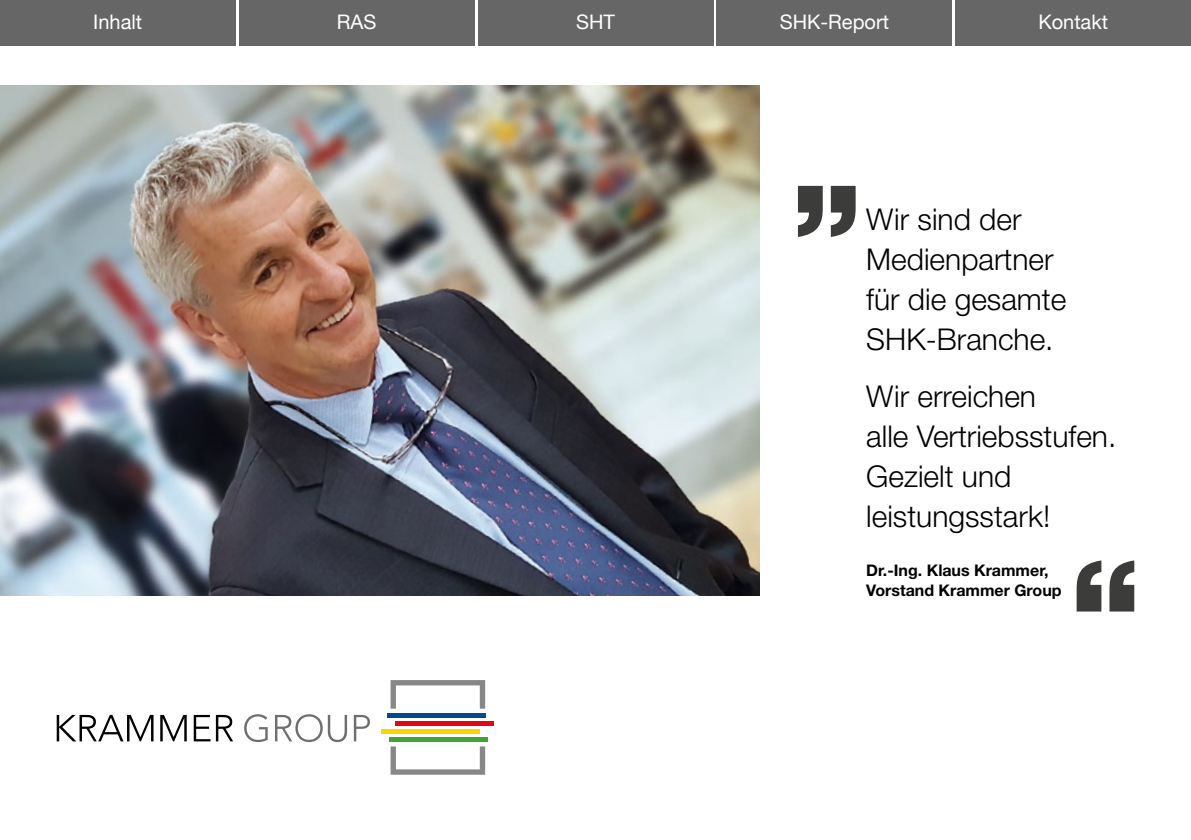
<style>
.page{position:relative;width:1191px;height:840px;background:#fff}
.page>*{position:absolute;margin:0;border:0;box-sizing:border-box;transform-origin:0 0}
.t1{font:300 30px/40px "Helvetica Neue LT Std";color:#000}
.t2{font:20px "Helvetica Neue";color:#fff}
.t3{font:700 16px/20px "Helvetica Neue LT Std";color:#000}
</style>
<div class="page">
<img style="left:0;top:85px;width:760px;height:510px">
<svg style="left:798px;top:186px;width:57px;height:51px"></svg>
<svg style="left:1076px;top:560px;width:58px;height:51px"></svg>
<svg style="left:57px;top:714px;width:96px;height:27px"></svg>
<svg style="left:160px;top:714px;width:27px;height:27px"></svg>
<svg style="left:194px;top:714px;width:16px;height:27px"></svg>
<svg style="left:216px;top:714px;width:17px;height:27px"></svg>
<svg style="left:244px;top:714px;width:24px;height:27px"></svg>
<svg style="left:275px;top:714px;width:72px;height:27px"></svg>
<svg style="left:354px;top:714px;width:16px;height:27px"></svg>
<svg style="left:390px;top:680px;width:95px;height:94px"></svg>
<svg style="left:389px;top:736px;width:99px;height:4px"></svg>
<hr style="left:395px;top:721px;width:98px;height:4px;background:#e30613">
<svg style="left:381px;top:728px;width:98px;height:4px"></svg>
<hr style="left:387px;top:713px;width:99px;height:4px;background:#034991">
<div style="left:0;top:0;width:235px;height:45px;background:#666"></div>
<div style="left:478px;top:0;width:235px;height:45px;background:#666"></div>
<div style="left:716px;top:0;width:236px;height:45px;background:#666"></div>
<div style="left:239px;top:0;width:235px;height:45px;background:#666"></div>
<div style="left:955px;top:0;width:236px;height:45px;background:#666"></div>
<p class="t2" style="left:93px;top:8px;width:50px">Inhalt</p>
<p class="t2" style="left:337px;top:8px;width:41px">RAS</p>
<p class="t2" style="left:576px;top:8px;width:40px">SHT</p>
<p class="t2" style="left:779px;top:8px;width:111px">SHK-Report</p>
<p class="t2" style="left:1038px;top:8px;width:71px">Kontakt</p>
<p class="t1" style="left:866px;top:198px;width:202px">Wir sind der<br>Medienpartner für die gesamte<br>SHK-Branche.</p>
<p class="t1" style="left:866px;top:375px;width:252px">Wir erreichen<br>alle Vertriebsstufen.<br>Gezielt und leistungsstark!</p>
<p class="t3" style="left:866px;top:559px;width:197px">Dr.-Ing. Klaus Krammer,<br>Vorstand Krammer Group</p>
</div>
